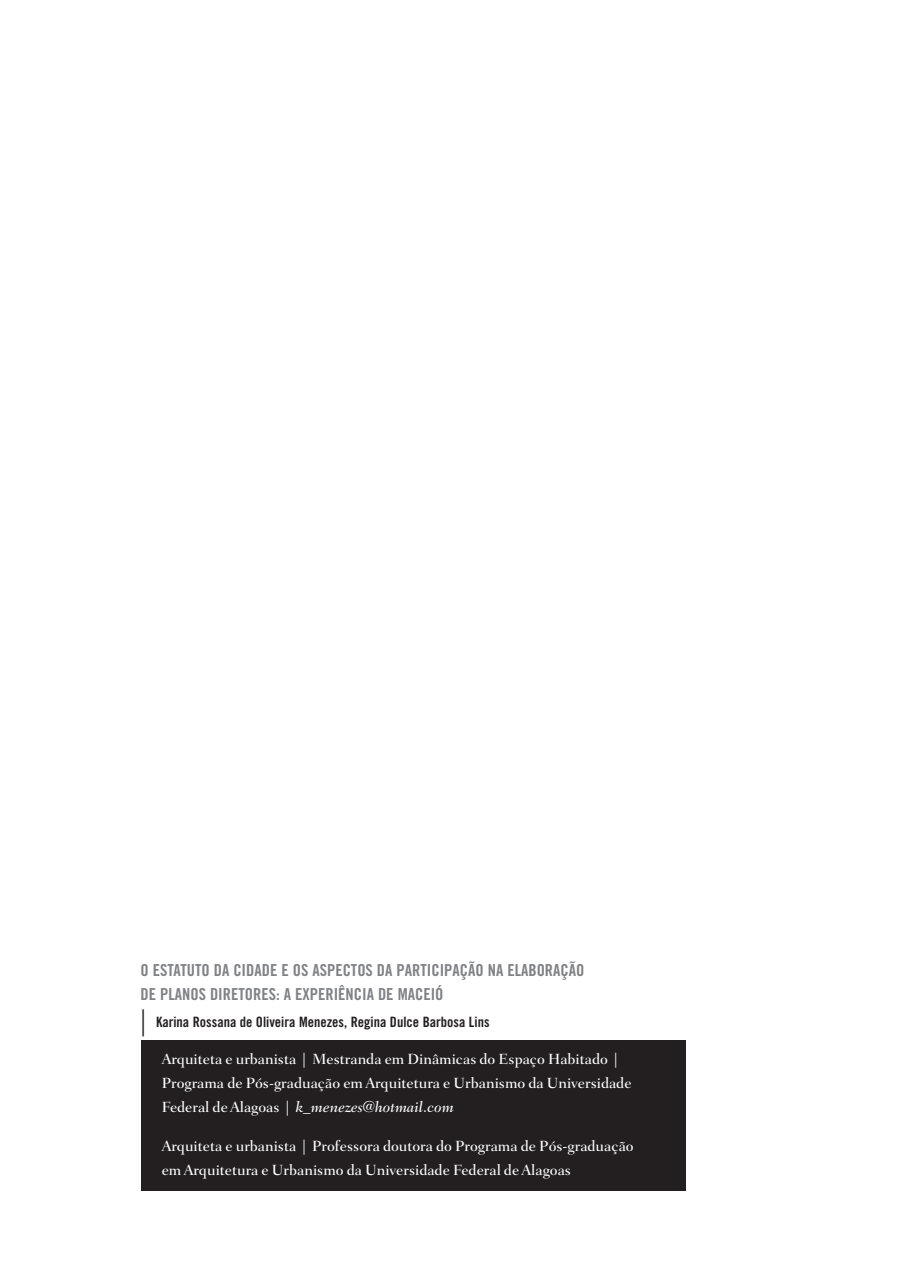
<style>
.page{position:relative;width:919px;height:1282px;background:#fff}
.page>*{position:absolute;margin:0;border:0;box-sizing:border-box;transform-origin:0 0}
.t1{font:16.5px/24px "Trade Gothic Bold Cond Twenty";color:#808285}
.t2{font:500 15px/24px "Fairfield LH";color:#fff}
.t3{font:14.25px "Trade Gothic Bold Cond Twenty";color:#231f20}
.s1{font-family:"Apple Garamond";font-weight:300;font-size:27px}
.s2{font-style:italic}
</style>
<div class="page">
<div style="left:141px;top:1040px;width:544px;height:150px;background:#231f20"></div>
<p class="t1" style="left:140px;top:958px;width:445px">O Estatuto da Cidade E OS ASPECTOS DA PARTI CIPAÇÃO NA ELABORAÇÃO<br>DE PLANOS DI RETORES: A EXPERIÊNCIA DE MACEIÓ</p>
<p class="t3" style="left:136px;top:1013px;width:354px"><span class="s1">|</span> Karina Rossana de Oliveira Menezes, Regina Dulce Barbosa Lins</p>
<p class="t2" style="left:162px;top:1046px;width:471px">Arquiteta e urbanista | Mestranda em Dinâmicas do Espaço Habitado |<br>Programa de Pós-graduação em Arquitetura e Urbanismo da Universidade<br>Federal de Alagoas | <span class="s2">k_menezes@hotmail.com</span></p>
<p class="t2" style="left:162px;top:1133px;width:473px">Arquiteta e urbanista | Professora doutora do Programa de Pós-graduação em Arquitetura e Urbanismo da Universidade Federal de Alagoas</p>
</div>
